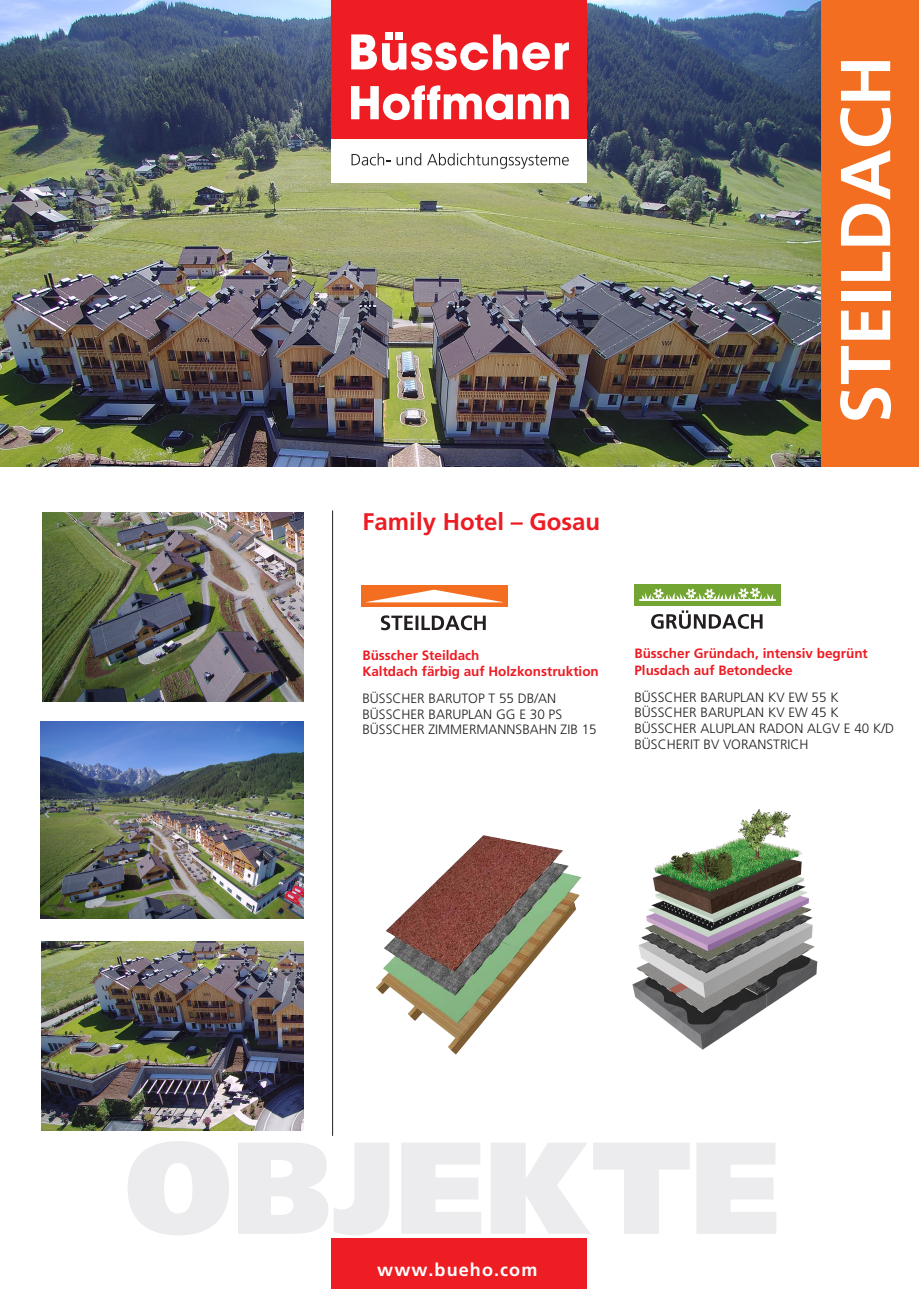
<style>
.page{position:relative;width:919px;height:1289px;background:#fff}
.page>*{position:absolute;margin:0;border:0;box-sizing:border-box;transform-origin:0 0}
.t1{font:700 70.5px "Frutiger";color:#fff}
.t2{font:700 24px "Frutiger LT Pro";color:#ed1c24}
.t3{font:700 18px "Frutiger";letter-spacing:.06em;color:#fff}
.t4{font:300 13.5px/15.8px "Frutiger LT Pro";color:#231f20}
.t5{font:700 13.5px/16.2px "Frutiger LT Pro";color:#ed1c24}
.s1{font-family:"Frutiger"}
</style>
<div class="page">
<img style="left:0;top:0;width:821px;height:466px">
<img style="left:40px;top:721px;width:263px;height:197px">
<div style="left:634px;top:584px;width:146px;height:21px;background:#73a532"></div>
<svg style="left:639px;top:587px;width:136px;height:14px"></svg>
<svg style="left:651px;top:610px;width:111px;height:19px"></svg>
<div style="left:332px;top:1276px;width:255px;height:12px;background:#ee1d23"></div>
<div style="left:332px;top:1238px;width:255px;height:38px;background:#ee1d23"></div>
<hr style="left:332px;top:510px;width:1px;height:625px;background:#231f20">
<div style="left:332px;top:0;width:255px;height:139px;background:#ee1d23"></div>
<div style="left:385px;top:33px;width:7px;height:7px;background:#fff"></div>
<div style="left:395px;top:33px;width:8px;height:7px;background:#fff"></div>
<svg style="left:351px;top:34px;width:198px;height:36px"></svg>
<svg style="left:555px;top:42px;width:14px;height:27px"></svg>
<svg style="left:351px;top:85px;width:217px;height:35px"></svg>
<div style="left:332px;top:139px;width:255px;height:43px;background:#fff"></div>
<svg style="left:396px;top:153px;width:25px;height:12px"></svg>
<svg style="left:427px;top:153px;width:141px;height:16px"></svg>
<svg style="left:351px;top:153px;width:39px;height:12px"></svg>
<img style="left:42px;top:512px;width:261px;height:189px">
<div style="left:360px;top:585px;width:147px;height:22px;background:#f36e21"></div>
<svg style="left:381px;top:615px;width:104px;height:15px"></svg>
<svg style="left:367px;top:589px;width:135px;height:13px"></svg>
<img style="left:41px;top:941px;width:262px;height:189px">
<img style="left:632px;top:809px;width:186px;height:241px">
<img style="left:376px;top:835px;width:206px;height:220px">
<div style="left:821px;top:0;width:97px;height:466px;background:#f36e21"></div>
<h2 class="t2" style="left:362px;top:507px;width:239px">Family Hotel <span class="s1">–</span> Gosau</h2>
<h1 class="t1" style="left:824px;top:424px;width:370px;rotate:-90deg">STEILDACH</h1>
<p class="t5" style="left:362px;top:647px;width:238px">Büsscher Steildach<br>Kaltdach färbig auf Holzkonstruktion</p>
<p class="t4" style="left:362px;top:691px;width:236px">BÜSSCHER BARUTOP T 55 DB/AN<br>BÜSSCHER BARUPLAN GG E 30 PS<br>BÜSSCHER ZIMMERMANNSBAHN ZIB 15</p>
<p class="t5" style="left:634px;top:645px;width:235px">Büsscher Gründach, intensiv begrünt<br>Plusdach auf Betondecke</p>
<p class="t4" style="left:634px;top:689px;width:261px">BÜSSCHER BARUPLAN KV EW 55 K<br>BÜSSCHER BARUPLAN KV EW 45 K<br>BÜSSCHER ALUPLAN RADON ALGV E 40 K/D<br>BÜSCHERIT BV VORANSTRICH</p>
<h3 class="t3" style="left:377px;top:1258px;width:161px">www.bueho.com</h3>
</div>
